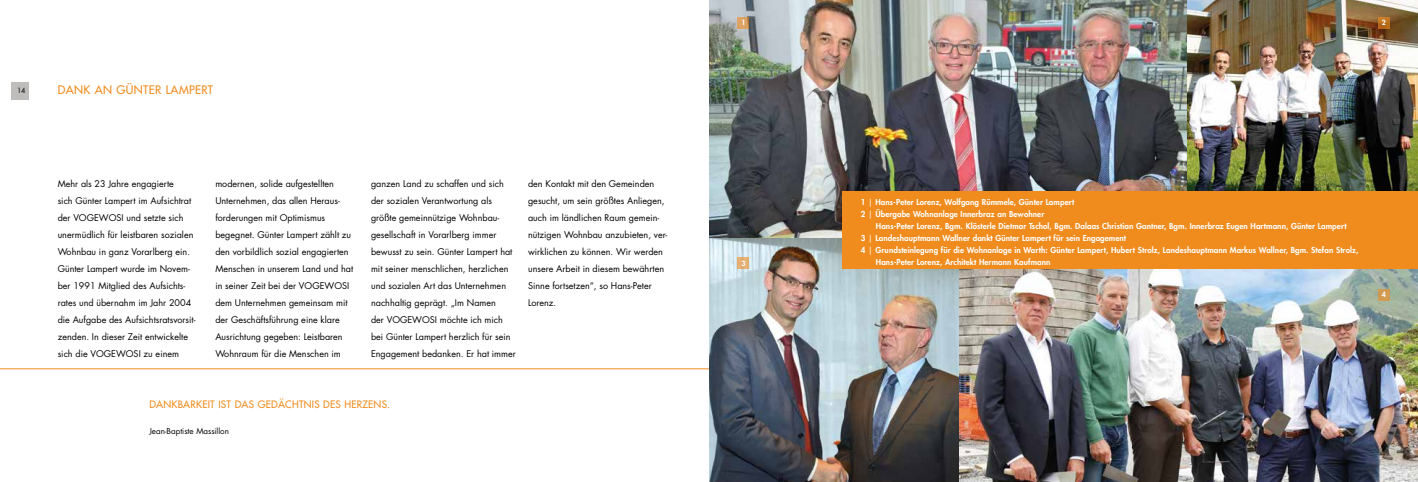
<style>
.page{position:relative;width:1418px;height:482px;background:#fff}
.page>*{position:absolute;margin:0;border:0;box-sizing:border-box;transform-origin:0 0}
.t1{font:500 11.5px "Futura Std";letter-spacing:.03em;color:#f08c1e}
.t2{font:500 10px "Futura Std";letter-spacing:.02em;color:#f08c1e}
.t3{font:9px/17px "Futura Std";color:#000}
.t4{font:800 8px/12px "Futura Std";letter-spacing:.01em;color:#fff}
.t5{font:8px "Futura Std";color:#000}
.t6{font:800 7px "Futura Std";color:#fff}
.t7{font:7px "Futura Std";color:#000}
.s1{font-weight:400}
</style>
<div class="page">
<div style="left:11px;top:82px;width:17px;height:17px;background:#bebdbc"></div>
<hr style="left:0;top:369px;width:709px;height:1px;background:#f08c1e">
<img style="left:709px;top:0;width:478px;height:238px">
<img style="left:1187px;top:0;width:230px;height:191px">
<img style="left:709px;top:238px;width:250px;height:244px">
<img style="left:959px;top:269px;width:458px;height:213px">
<div style="left:842px;top:191px;width:575px;height:78px;background:#f08c1e"></div>
<svg style="left:737px;top:17px;width:12px;height:11px"></svg>
<svg style="left:1377px;top:17px;width:12px;height:11px"></svg>
<div style="left:1377px;top:289px;width:12px;height:11px;background:#d19c51"></div>
<div style="left:737px;top:258px;width:12px;height:11px;background:#e6b173"></div>
<p class="t7" style="left:17px;top:86px;width:10px">14</p>
<p class="t1" style="left:58px;top:83px;width:157px">DANK AN GÜNTER LAMPERT</p>
<p class="t3" style="left:58px;top:175px;width:139px">Mehr als 23 Jahre engagierte<br>sich Günter Lampert im Aufsichtrat der VOGEWOSI und setzte sich unermüdlich für leistbaren sozialen<br>Wohnbau in ganz Vorarlberg ein.<br>Günter Lampert wurde im Novem&shy;ber 1991 Mitglied des Aufsichts&shy;rates und übernahm im Jahr 2004 die Aufgabe des Aufsichtsratsvorsit&shy;zenden. In dieser Zeit entwickelte sich die VOGEWOSI zu einem</p>
<p class="t3" style="left:215px;top:175px;width:139px">modernen, solide aufgestellten<br>Unternehmen, das allen Heraus&shy;forderungen mit Optimismus begegnet. Günter Lampert zählt zu den vorbildlich sozial engagierten<br>Menschen in unserem Land und hat in seiner Zeit bei der VOGEWOSI dem Unternehmen gemeinsam mit der Geschäftsführung eine klare<br>Ausrichtung gegeben: Leistbaren<br>Wohnraum für die Menschen im</p>
<p class="t3" style="left:371px;top:175px;width:146px">ganzen Land zu schaffen und sich der sozialen Verantwortung als größte gemeinnützige Wohnbau&shy;gesellschaft in Vorarlberg immer bewusst zu sein. Günter Lampert hat mit seiner menschlichen, herzlichen und sozialen Art das Unternehmen nachhaltig geprägt. „Im Namen<br>der VOGEWOSI möchte ich mich bei Günter Lampert herzlich für sein Engagement bedanken. Er hat immer</p>
<p class="t3" style="left:528px;top:175px;width:141px">den Kontakt mit den Gemeinden gesucht, um sein größtes Anliegen, auch im ländlichen Raum gemein&shy;nützigen Wohnbau anzubieten, ver&shy;wirklichen zu können. Wir werden unsere Arbeit in diesem bewährten<br>Sinne fortsetzen“, so Hans-Peter<br>Lorenz.</p>
<p class="t2" style="left:149px;top:398px;width:242px">DANKBARKEIT IST DAS GEDÄCHTNIS DES HERZENS.</p>
<p class="t5" style="left:149px;top:426px;width:81px">Jean-Baptiste Massillon</p>
<p class="t6" style="left:741px;top:18px;width:6px">1</p>
<p class="t6" style="left:1381px;top:18px;width:6px">2</p>
<p class="t6" style="left:741px;top:259px;width:6px">3</p>
<p class="t4" style="left:860px;top:196px;width:215px">1 <span class="s1">|</span> Hans-Peter Lorenz, Wolfgang Rümmele, Günter Lampert<br>2 <span class="s1">|</span> Übergabe Wohnanlage Innerbraz an Bewohner</p>
<p class="t4" style="left:875px;top:220px;width:472px">Hans-Peter Lorenz, Bgm. Klösterle Dietmar Tschol, Bgm. Dalaas Christian Gantner, Bgm. Innerbraz Eugen Hartmann, Günter Lampert</p>
<p class="t4" style="left:860px;top:232px;width:267px">3 <span class="s1">|</span> Landeshauptmann Wallner dankt Günter Lampert für sein Engagement</p>
<p class="t4" style="left:860px;top:244px;width:499px">4 <span class="s1">|</span> Grundsteinlegung für die Wohnanlage in Warth: Günter Lampert, Hubert Strolz, Landeshauptmann Markus Wallner, Bgm. Stefan Strolz,</p>
<p class="t4" style="left:875px;top:256px;width:176px">Hans-Peter Lorenz, Architekt Hermann Kaufmann</p>
<p class="t6" style="left:1381px;top:290px;width:6px">4</p>
</div>
